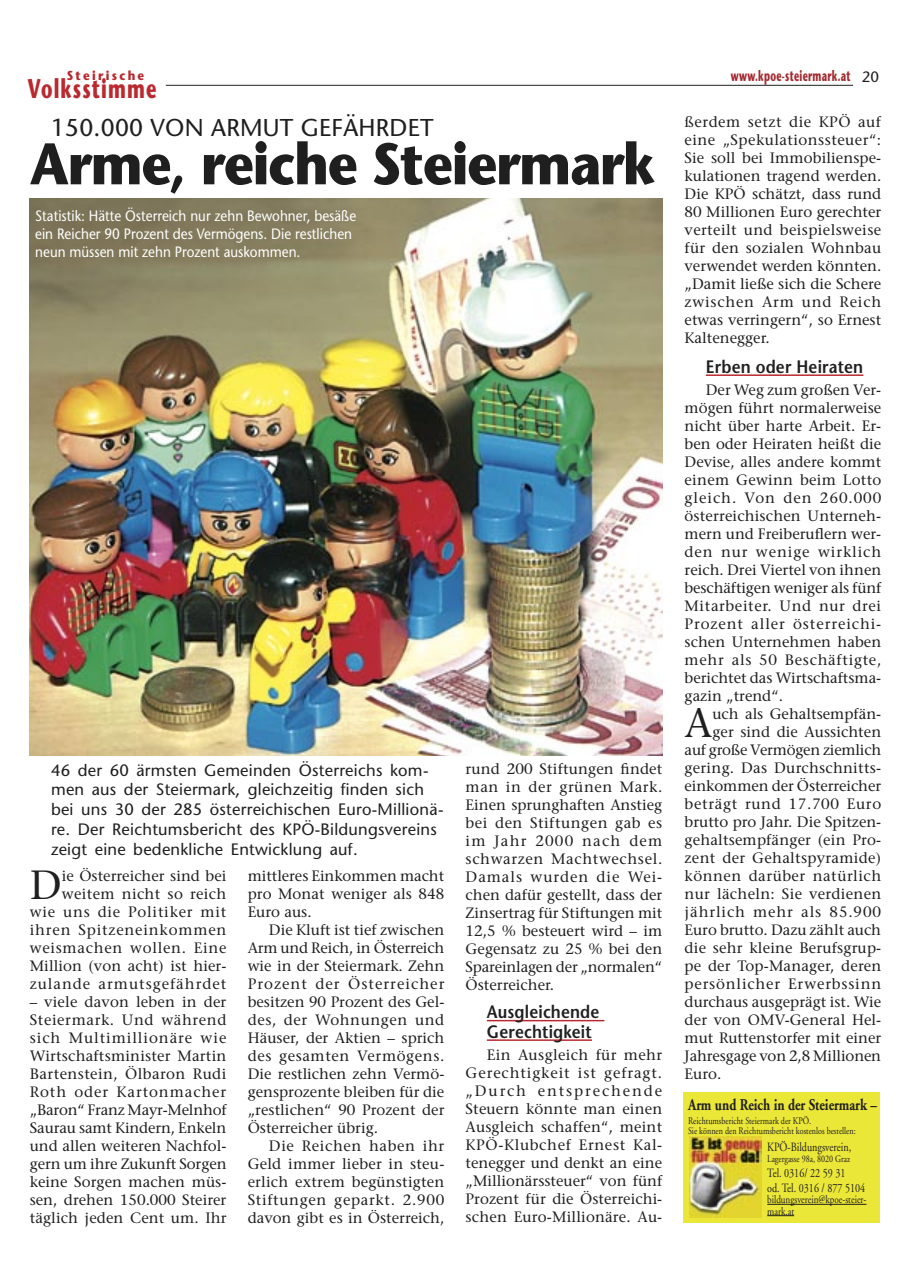
<style>
.page{position:relative;width:910px;height:1276px;background:#fff}
.page>*{position:absolute;margin:0;border:0;box-sizing:border-box;transform-origin:0 0}
.t1{font:700 58.5px "Stone Sans";letter-spacing:-.025em;color:#1f1f1f;scale:.9 1}
.t2{font:40.65px "Stone Serif";color:#1f1f1f}
.t3{font:700 27px "Stone Sans";letter-spacing:.06em;color:#b9292f;scale:.67 1}
.t4{font:24.3px "Stone Sans";letter-spacing:.01em;color:#1f1f1f}
.t5{font:600 18px/19.5px "Stone Sans";letter-spacing:.01em;color:#1f1f1f;scale:.9 1}
.t6{font:16.5px/19.8px "Stone Sans";letter-spacing:.015em;color:#1f1f1f}
.t7{font:700 16.35px "Adobe Garamond";color:#1f1f1f;scale:.8 1}
.t8{font:15px/18px "Stone Serif";letter-spacing:.005em;color:#1f1f1f;text-align:justify}
.t9{font:15px/18px "Stone Serif";letter-spacing:.045em;color:#1f1f1f;text-align:right}
.t10{font:15px/18px "Stone Sans";color:#fff;scale:.9 1}
.t11{font:15px "Stone Serif";letter-spacing:.055em;color:#1f1f1f}
.t12{font:700 15px "Stone Sans";letter-spacing:.03em;color:#a22b30;scale:.6 1}
.t13{font:15px "Stone Serif";letter-spacing:-.015em;color:#1f1f1f}
.t14{font:15px "Stone Serif";letter-spacing:.035em;color:#1f1f1f}
.t15{font:700 12.9px "Stone Sans";letter-spacing:.2em;color:#b9292f;scale:.89 1}
.t16{font:12.6px/15.1px "Adobe Garamond";color:#1f1f1f;scale:.8 1}
.t17{font:11.4px/11.4px "Adobe Garamond";color:#1f1f1f;scale:.8 1}
.t18{font:10.05px/10.1px "Adobe Garamond";color:#1f1f1f;scale:.8 1}
.s1{font-weight:400;color:#1f1f1f}
</style>
<div class="page">
<hr style="left:166px;top:85px;width:687px;height:1px;background:#1f1f1f">
<img style="left:30px;top:198px;width:632px;height:557px">
<hr style="left:706px;top:374px;width:157px;height:2px;background:#b9292f">
<div style="left:683px;top:1092px;width:197px;height:130px;background:#ebe738"></div>
<img style="left:689px;top:1136px;width:72px;height:81px">
<hr style="left:767px;top:1204px;width:99px;height:1px;background:#1f1f1f">
<svg style="left:767px;top:1215px;width:27px;height:1px"></svg>
<hr style="left:487px;top:1020px;width:117px;height:1px;background:#b9292f">
<hr style="left:487px;top:1039px;width:105px;height:2px;background:#b9292f">
<p class="t15" style="left:67px;top:67px;width:89px">Steirische</p>
<h3 class="t3" style="left:28px;top:72px;width:193px">Volksstimme</h3>
<h3 class="t4" style="left:51px;top:113px;width:384px">150.000 VON ARMUT GEFÄHRDET</h3>
<h1 class="t1" style="left:30px;top:127px;width:697px">Arme, reiche Steiermark</h1>
<p class="t10" style="left:35px;top:207px;width:358px">Statistik: Hätte Österreich nur zehn Bewohner, besäße ein Reicher 90 Prozent des Vermögens. Die restlichen neun müssen mit zehn Prozent auskommen.</p>
<p class="t6" style="left:51px;top:759px;width:394px">46 der 60 ärmsten Gemeinden Österreichs kom&shy;men aus der Steiermark, gleichzeitig finden sich bei uns 30 der 285 österreichischen Euro-Millionä&shy;re. Der Reichtumsbericht des KPÖ-Bildungsvereins zeigt eine bedenkliche Entwicklung auf.</p>
<p class="t9" style="left:30px;top:866px;width:198px">ie Österreicher sind bei weitem nicht so reich<br>wie uns die Politiker mit ihren Spitzeneinkommen weismachen wollen. Eine<br>Million (von acht) ist hier&shy;zulande armutsgefährdet</p>
<p class="t8" style="left:30px;top:992px;width:198px">– viele davon leben in der Steiermark. Und während sich Multimillionäre wie Wirtschaftsminister Martin Bartenstein, Ölbaron Rudi Roth oder Kartonmacher „Baron“ Franz Mayr-Melnhof Saurau samt Kindern, Enkeln und allen weiteren Nachfol&shy;gern um ihre Zukunft Sorgen keine Sorgen machen müs&shy;sen, drehen 150.000 Steirer täglich jeden Cent um. Ihr</p>
<h2 class="t2" style="left:30px;top:859px;width:34px">D</h2>
<p class="t8" style="left:248px;top:866px;width:198px">mittleres Einkommen macht pro Monat weniger als 848<br>Euro aus.</p>
<p class="t8" style="left:248px;top:920px;width:198px;text-indent:21px">Die Kluft ist tief zwischen Arm und Reich, in Österreich wie in der Steiermark. Zehn Prozent der Österreicher besitzen 90 Prozent des Gel&shy;des, der Wohnungen und Häuser, der Aktien – sprich des gesamten Vermögens.<br>Die restlichen zehn Vermö&shy;gensprozente bleiben für die „restlichen“ 90 Prozent der Österreicher übrig.</p>
<p class="t8" style="left:248px;top:1136px;width:198px;text-indent:21px">Die Reichen haben ihr Geld immer lieber in steu&shy;erlich extrem begünstigten Stiftungen geparkt. 2.900 davon gibt es in Österreich,</p>
<p class="t8" style="left:466px;top:760px;width:198px">rund 200 Stiftungen findet man in der grünen Mark.<br>Einen sprunghaften Anstieg bei den Stiftungen gab es im Jahr 2000 nach dem schwarzen Machtwechsel.<br>Damals wurden die Wei&shy;chen dafür gestellt, dass der Zinsertrag für Stiftungen mit 12,5 % besteuert wird – im Gegensatz zu 25 % bei den Spareinlagen der „normalen“ Österreicher.</p>
<p class="t5" style="left:487px;top:1002px;width:127px">Ausgleichende<br>Gerechtigkeit</p>
<p class="t8" style="left:466px;top:1045px;width:198px;text-indent:21px">Ein Ausgleich für mehr Gerechtigkeit ist gefragt. „Durch entsprechende Steuern könnte man einen Ausgleich schaffen“, meint KPÖ-Klubchef Ernest Kal&shy;tenegger und denkt an eine „Millionärssteuer“ von fünf Prozent für die Österreichi&shy;schen Euro-Millionäre. Au-</p>
<p class="t12" style="left:731px;top:66px;width:248px">www.kpoe-steiermark.at <span class="s1">20</span></p>
<p class="t8" style="left:685px;top:112px;width:198px">ßerdem setzt die KPÖ auf eine „Spekulationssteuer“:<br>Sie soll bei Immobilienspe&shy;kulationen tragend werden.<br>Die KPÖ schätzt, dass rund 80 Millionen Euro gerechter verteilt und beispielsweise für den sozialen Wohnbau verwendet werden könnten. „Damit ließe sich die Schere zwischen Arm und Reich etwas verringern“, so Ernest Kaltenegger.</p>
<p class="t5" style="left:706px;top:357px;width:176px">Erben oder Heiraten</p>
<p class="t8" style="left:685px;top:381px;width:198px;text-indent:21px">Der Weg zum großen Ver&shy;mögen führt normalerweise nicht über harte Arbeit. Er&shy;ben oder Heiraten heißt die Devise, alles andere kommt einem Gewinn beim Lotto gleich. Von den 260.000 österreichischen Unterneh&shy;mern und Freiberuflern wer&shy;den nur wenige wirklich reich. Drei Viertel von ihnen beschäftigen weniger als fünf Mitarbeiter. Und nur drei Prozent aller österreichi&shy;schen Unternehmen haben mehr als 50 Beschäftigte, berichtet das Wirtschaftsma&shy;gazin „trend“.</p>
<h2 class="t2" style="left:685px;top:698px;width:29px">A</h2>
<p class="t8" style="left:712px;top:705px;width:170px">uch als Gehaltsempfän-</p>
<p class="t8" style="left:712px;top:723px;width:170px">ger sind die Aussichten</p>
<p class="t13" style="left:685px;top:741px;width:198px">auf große Vermögen ziemlich</p>
<p class="t8" style="left:685px;top:759px;width:198px">gering. Das Durchschnitts-</p>
<p class="t8" style="left:685px;top:777px;width:198px">einkommen der Österreicher</p>
<p class="t9" style="left:685px;top:795px;width:198px">beträgt rund 17.700 Euro</p>
<p class="t8" style="left:685px;top:813px;width:198px">brutto pro Jahr. Die Spitzen-</p>
<p class="t8" style="left:685px;top:831px;width:198px">gehaltsempfänger (ein Pro-</p>
<p class="t8" style="left:685px;top:849px;width:198px">zent der Gehaltspyramide)</p>
<p class="t14" style="left:685px;top:867px;width:198px">können darüber natürlich</p>
<p class="t8" style="left:685px;top:885px;width:198px">nur lächeln: Sie verdienen</p>
<p class="t11" style="left:685px;top:903px;width:198px">jährlich mehr als 85.900</p>
<p class="t8" style="left:685px;top:921px;width:198px">Euro brutto. Dazu zählt auch</p>
<p class="t8" style="left:685px;top:939px;width:198px">die sehr kleine Berufsgrup-</p>
<p class="t8" style="left:685px;top:957px;width:198px">pe der Top-Manager, deren</p>
<p class="t11" style="left:685px;top:975px;width:198px">persönlicher Erwerbssinn</p>
<p class="t8" style="left:685px;top:993px;width:198px">durchaus ausgeprägt ist. Wie</p>
<p class="t8" style="left:685px;top:1011px;width:198px">der von OMV-General Hel-</p>
<p class="t8" style="left:685px;top:1029px;width:198px">mut Ruttenstorfer mit einer</p>
<p class="t8" style="left:685px;top:1047px;width:198px">Jahresgage von 2,8 Millionen</p>
<p class="t8" style="left:685px;top:1065px;width:38px">Euro.</p>
<p class="t7" style="left:688px;top:1096px;width:238px">Arm und Reich in der Steiermark –</p>
<p class="t18" style="left:688px;top:1116px;width:211px">Reichtumsbericht Steiermark der KPÖ.<br>Sie können den Reichtumsbericht kostenlos bestellen:</p>
<p class="t16" style="left:767px;top:1140px;width:107px">KPÖ-Bildungsverein,</p>
<p class="t18" style="left:767px;top:1153px;width:105px">Lagergasse 98a, 8020 Graz</p>
<p class="t16" style="left:767px;top:1165px;width:124px">Tel. 0316/ 22 59 31<br>od. Tel. 0316 / 877 5104</p>
<p class="t17" style="left:767px;top:1194px;width:126px">bildungsverein@kpoe-steier&shy;mark.at</p>
</div>
